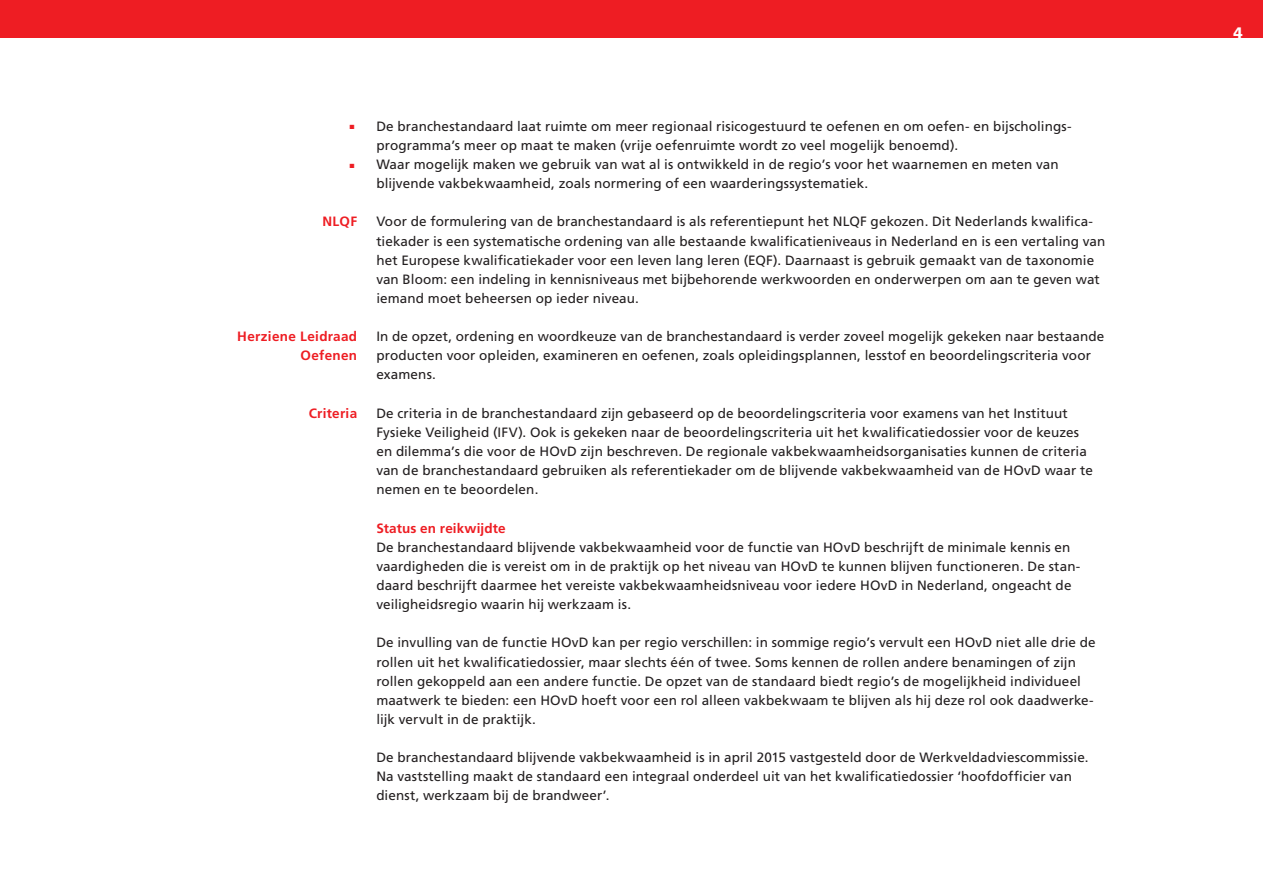
<style>
.page{position:relative;width:1263px;height:893px;background:#fff}
.page>*{position:absolute;margin:0;border:0;box-sizing:border-box;transform-origin:0 0}
.t1{font:900 25.65px/38.2px "Frutiger LT Std";color:#ee1d23}
.t2{font:900 15.15px "Frutiger LT Std";color:#fff}
.t3{font:13.5px/19.2px "Frutiger LT Std";letter-spacing:.005em;color:#231f20}
.t4{font:700 13.5px/19.2px "Frutiger LT Std";letter-spacing:.02em;color:#ee1d23;text-align:right}
</style>
<div class="page">
<div style="left:0;top:0;width:1263px;height:38px;background:#ee1d23"></div>
<h1 class="t1" style="left:348px;top:101px;width:9px">. .</h1>
<p class="t4" style="left:322px;top:212px;width:36px">NLQF</p>
<p class="t4" style="left:237px;top:327px;width:121px">Herziene Leidraad<br>Oefenen</p>
<p class="t4" style="left:309px;top:404px;width:50px">Criteria</p>
<p class="t3" style="left:376px;top:117px;width:697px">De branchestandaard laat ruimte om meer regionaal risicogestuurd te oefenen en om oefen- en bijscholings&shy;programma’s meer op maat te maken (vrije oefenruimte wordt zo veel mogelijk benoemd).<br>Waar mogelijk maken we gebruik van wat al is ontwikkeld in de regio’s voor het waarnemen en meten van blijvende vakbekwaamheid, zoals normering of een waarderingssystematiek.</p>
<p class="t3" style="left:376px;top:212px;width:731px">Voor de formulering van de branchestandaard is als referentiepunt het NLQF gekozen. Dit Nederlands kwalifica&shy;tiekader is een systematische ordening van alle bestaande kwalificatieniveaus in Nederland en is een vertaling van het Europese kwalificatiekader voor een leven lang leren (EQF). Daarnaast is gebruik gemaakt van de taxonomie van Bloom: een indeling in kennisniveaus met bijbehorende werkwoorden en onderwerpen om aan te geven wat iemand moet beheersen op ieder niveau.</p>
<p class="t3" style="left:376px;top:327px;width:730px">In de opzet, ordening en woordkeuze van de branchestandaard is verder zoveel mogelijk gekeken naar bestaande producten voor opleiden, examineren en oefenen, zoals opleidingsplannen, lesstof en beoordelingscriteria voor examens.</p>
<p class="t3" style="left:376px;top:404px;width:718px">De criteria in de branchestandaard zijn gebaseerd op de beoordelingscriteria voor examens van het Instituut Fysieke Veiligheid (IFV). Ook is gekeken naar de beoordelingscriteria uit het kwalificatiedossier voor de keuzes en dilemma’s die voor de HOvD zijn beschreven. De regionale vakbekwaamheidsorganisaties kunnen de criteria van de branchestandaard gebruiken als referentiekader om de blijvende vakbekwaamheid van de HOvD waar te nemen en te beoordelen.</p>
<p class="t4" style="left:376px;top:518px;width:131px">Status en reikwijdte</p>
<p class="t3" style="left:376px;top:537px;width:706px">De branchestandaard blijvende vakbekwaamheid voor de functie van HOvD beschrijft de minimale kennis en vaardigheden die is vereist om in de praktijk op het niveau van HOvD te kunnen blijven functioneren. De stan&shy;daard beschrijft daarmee het vereiste vakbekwaamheidsniveau voor iedere HOvD in Nederland, ongeacht de veiligheidsregio waarin hij werkzaam is.</p>
<p class="t3" style="left:376px;top:633px;width:721px">De invulling van de functie HOvD kan per regio verschillen: in sommige regio’s vervult een HOvD niet alle drie de rollen uit het kwalificatiedossier, maar slechts één of twee. Soms kennen de rollen andere benamingen of zijn rollen gekoppeld aan een andere functie. De opzet van de standaard biedt regio’s de mogelijkheid individueel maatwerk te bieden: een HOvD hoeft voor een rol alleen vakbekwaam te blijven als hij deze rol ook daadwerke&shy;lijk vervult in de praktijk.</p>
<p class="t3" style="left:376px;top:748px;width:714px">De branchestandaard blijvende vakbekwaamheid is in april 2015 vastgesteld door de Werkveldadviescommissie.<br>Na vaststelling maakt de standaard een integraal onderdeel uit van het kwalificatiedossier ‘hoofdofficier van dienst, werkzaam bij de brandweer’.</p>
<p class="t2" style="left:1233px;top:24px;width:11px">4</p>
</div>
